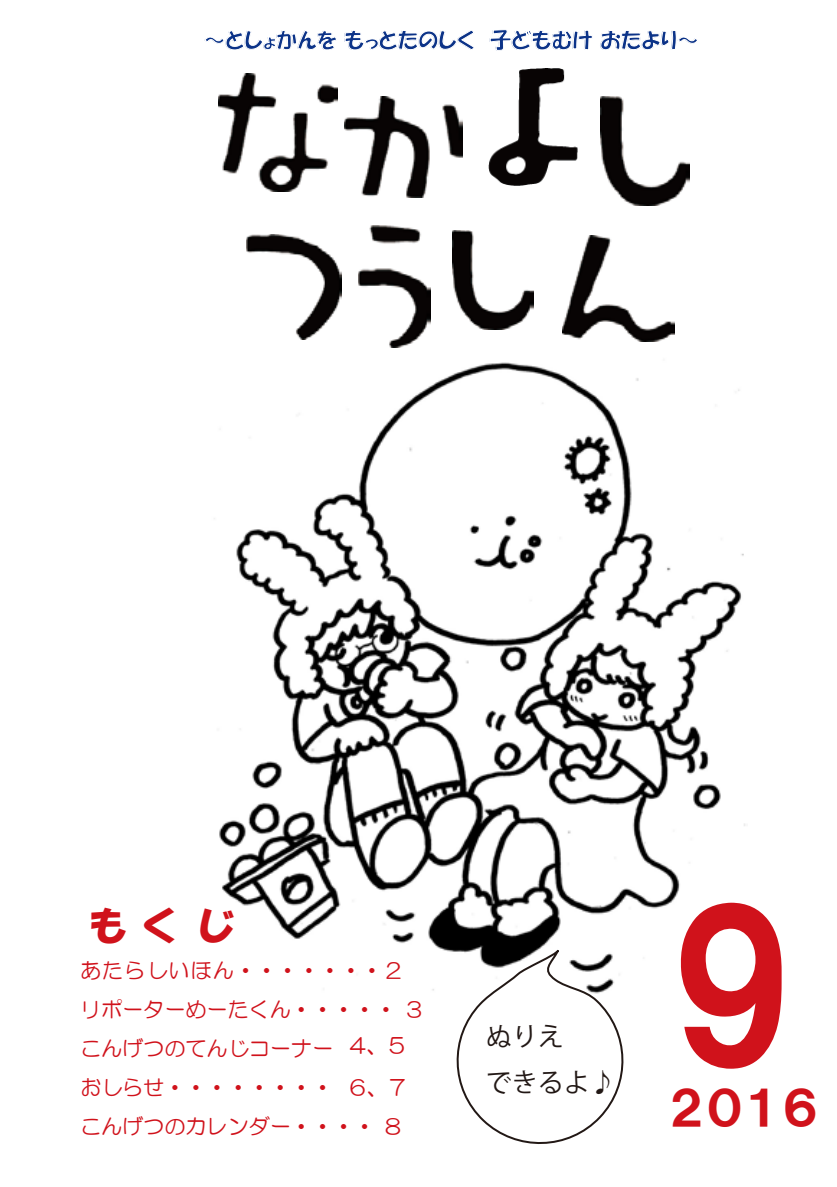
<style>
.page{position:relative;width:837px;height:1187px;background:#fff}
.page>*{position:absolute;margin:0;border:0;box-sizing:border-box;transform-origin:0 0}
.t1{font:202.2px "HGP Soei Kakugothic UB";color:#d0121b}
.t2{font:47.2px "HG Soei Kakugothic UB";color:#d0121b}
.t3{font:40px "HGP Soei Kakupoptai";color:#d0121b}
.t4{font:26px/45.6px "Koz Go Pr 6 N";color:#221815}
.t5{font:22px "HGP Soei Kakupoptai";color:#0c3388}
.t6{font:21px/39px "HG Maru Gothic MPRO";color:#d0121b}
</style>
<div class="page">
<img style="left:214px;top:362px;width:531px;height:629px">
<img style="left:218px;top:73px;width:119px;height:118px">
<img style="left:344px;top:96px;width:118px;height:101px">
<img style="left:488px;top:68px;width:89px;height:117px">
<img style="left:600px;top:97px;width:89px;height:108px">
<img style="left:246px;top:235px;width:95px;height:104px">
<img style="left:358px;top:225px;width:73px;height:122px">
<img style="left:452px;top:230px;width:81px;height:99px">
<img style="left:562px;top:235px;width:112px;height:106px">
<svg style="left:449px;top:947px;width:183px;height:197px"></svg>
<p class="t5" style="left:203px;top:29px;width:497px">～としょかんを もっとたのしく　子どもむけ おたより～</p>
<h3 class="t3" style="left:90px;top:905px;width:145px">もくじ</h3>
<p class="t6" style="left:80px;top:951px;width:346px">あたらしいほん・・・・・・・２リポーターめーたくん・・・・・ ３こんげつのてんじコーナー ４、５おしらせ・・・・・・・・ ６、７こんげつのカレンダー・・・・ ８</p>
<p class="t4" style="left:486px;top:1014px;width:131px">ぬりえ<br>できるよ♪</p>
<h1 class="t1" style="left:669px;top:886px;width:129px">9</h1>
<h2 class="t2" style="left:663px;top:1084px;width:162px">２０１６</h2>
</div>
